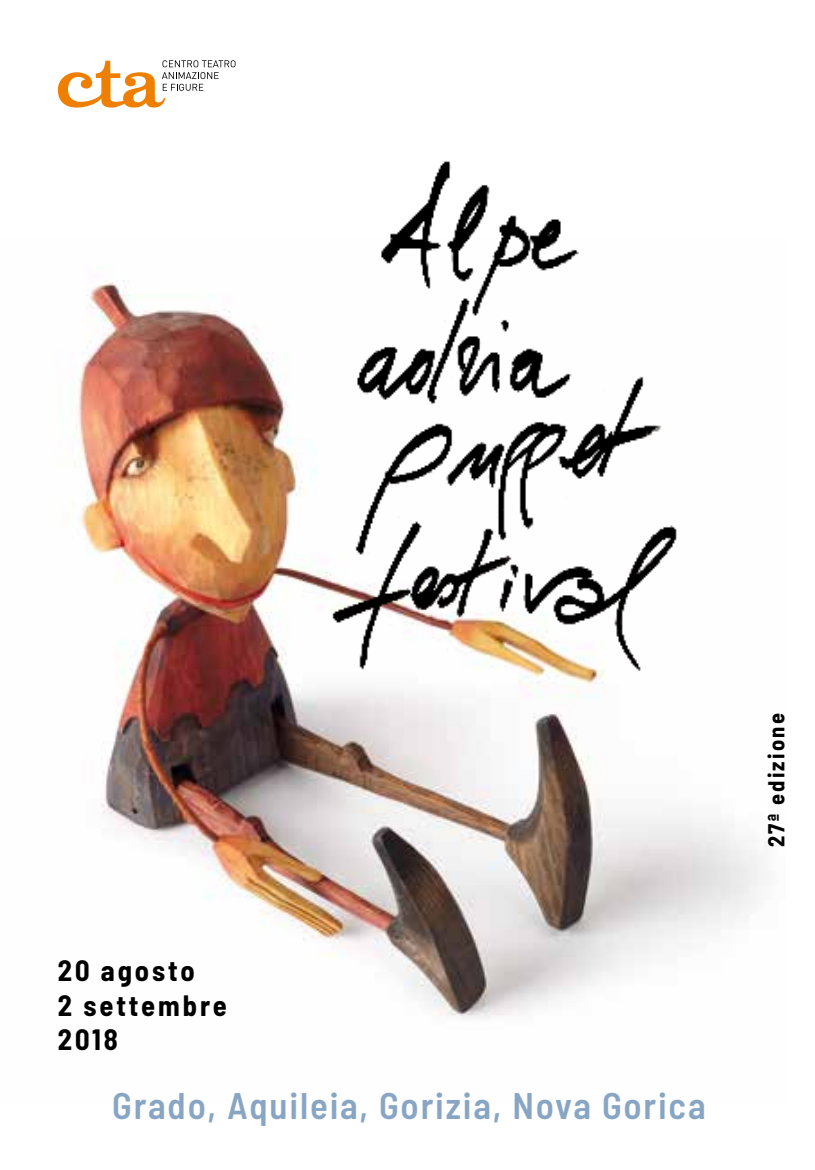
<style>
.page{position:relative;width:815px;height:1170px;background:#fff}
.page>*{position:absolute;margin:0;border:0;box-sizing:border-box;transform-origin:0 0}
.t1{font:600 semi-condensed 37px "Barlow";letter-spacing:.05em;color:#88a6c4}
.t2{font:700 semi-condensed 28.75px/34.5px "Barlow";letter-spacing:.1em;color:#000}
.t3{font:700 semi-condensed 22.5px "Barlow";letter-spacing:.1em;color:#000}
</style>
<div class="page">
<img style="left:74px;top:280px;width:687px;height:738px">
<img style="left:372px;top:161px;width:207px;height:121px">
<img style="left:348px;top:282px;width:231px;height:136px">
<img style="left:352px;top:373px;width:313px;height:142px">
<img style="left:320px;top:515px;width:362px;height:167px">
<svg style="left:58px;top:60px;width:178px;height:48px"></svg>
<p class="t2" style="left:58px;top:952px;width:170px">20 agosto<br>2 settembre<br>2018</p>
<p class="t1" style="left:112px;top:1082px;width:595px">Grado, Aquileia, Gorizia, Nova Gorica</p>
<p class="t3" style="left:763px;top:847px;width:135px;rotate:-90deg">27ª edizione</p>
</div>
